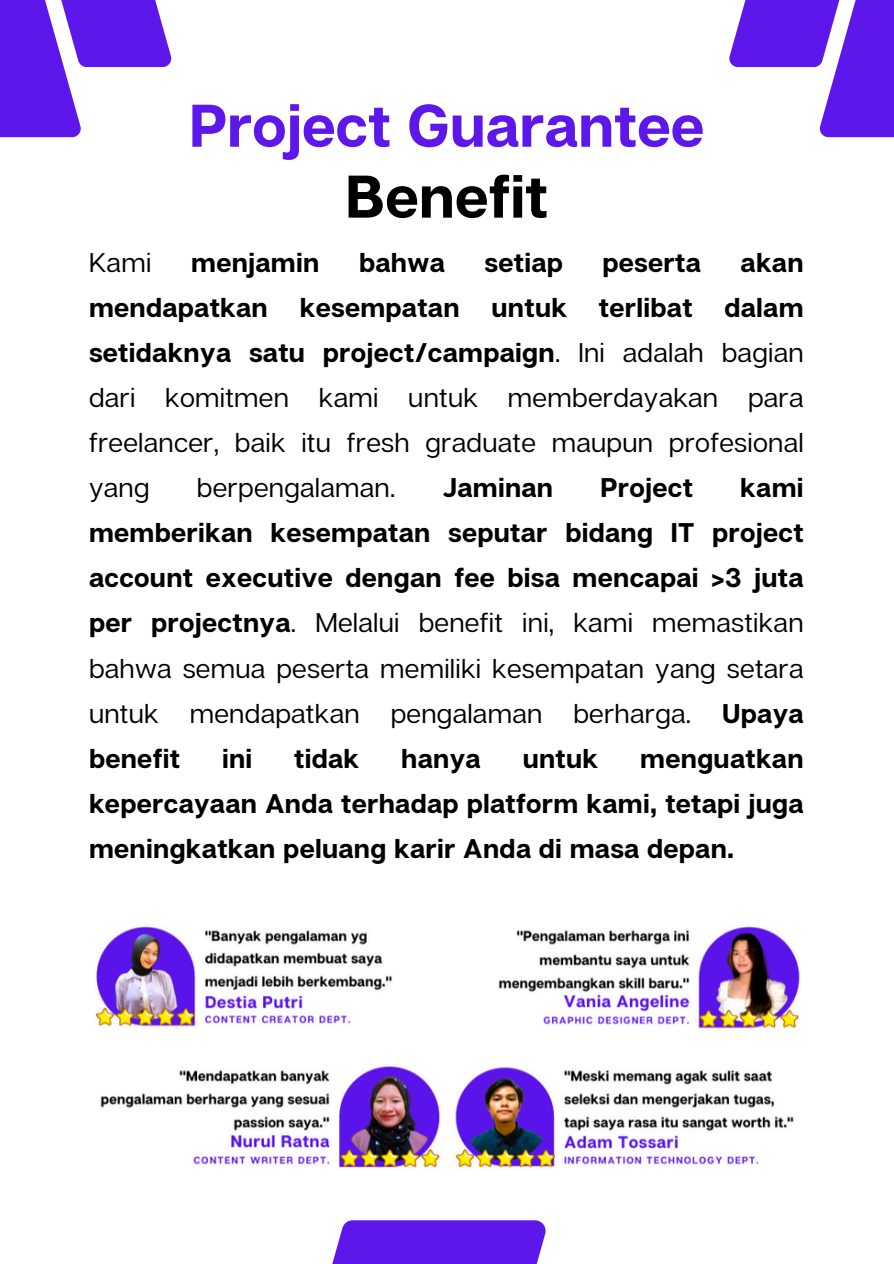
<style>
.page{position:relative;width:894px;height:1264px;background:#fff}
.page>*{position:absolute;margin:0;border:0;box-sizing:border-box;transform-origin:0 0}
.t1{font:700 60px/70.8px "Articulat CF";color:#5e17eb;text-align:center}
.t2{font:700 27px/45px "Articulat CF";letter-spacing:.01em;color:#000;text-align:justify}
.t3{font:27px/45px "Articulat CF";letter-spacing:.01em;color:#000;text-align:justify}
.s1{color:#000}
.s2{font-weight:700}
.s3{font-weight:400}
</style>
<div class="page">
<svg style="left:729px;top:0;width:164px;height:137px"></svg>
<svg style="left:0;top:0;width:172px;height:137px"></svg>
<svg style="left:332px;top:1220px;width:214px;height:43px;background:#6724ec"></svg>
<img style="left:95px;top:926px;width:705px;height:242px">
<h1 class="t1" style="left:189px;top:88px;width:516px">Project Guarantee<br><span class="s1">Benefit</span></h1>
<p class="t3" style="left:89px;top:239px;width:64px">Kami</p>
<p class="t2" style="left:191px;top:239px;width:130px">menjamin</p>
<p class="t2" style="left:359px;top:239px;width:87px">bahwa</p>
<p class="t2" style="left:484px;top:239px;width:80px">setiap</p>
<p class="t2" style="left:602px;top:239px;width:100px">peserta</p>
<p class="t3" style="left:89px;top:239px;width:716px;text-indent:651px"><span class="s2">akan mendapatkan kesempatan untuk terlibat dalam setidaknya satu project/campaign</span>. Ini adalah bagian dari komitmen kami untuk memberdayakan para freelancer, baik itu fresh graduate maupun profesional yang</p>
<p class="t2" style="left:89px;top:464px;width:716px;text-indent:651px">kami memberikan kesempatan seputar bidang IT project account executive dengan fee bisa mencapai &gt;3 juta per projectnya<span class="s3">. Melalui benefit ini, kami memastikan bahwa semua peserta memiliki kesempatan yang setara untuk mendapatkan pengalaman berharga.</span> Upaya benefit</p>
<p class="t3" style="left:197px;top:464px;width:200px">berpengalaman.</p>
<p class="t2" style="left:443px;top:464px;width:112px">Jaminan</p>
<p class="t2" style="left:600px;top:464px;width:94px">Project</p>
<p class="t2" style="left:222px;top:734px;width:32px">ini</p>
<p class="t2" style="left:294px;top:734px;width:67px">tidak</p>
<p class="t2" style="left:401px;top:734px;width:81px">hanya</p>
<p class="t2" style="left:522px;top:734px;width:77px">untuk</p>
<p class="t2" style="left:89px;top:734px;width:716px;text-indent:551px">menguatkan kepercayaan Anda terhadap platform kami, tetapi juga meningkatkan peluang karir Anda di masa depan.</p>
</div>
